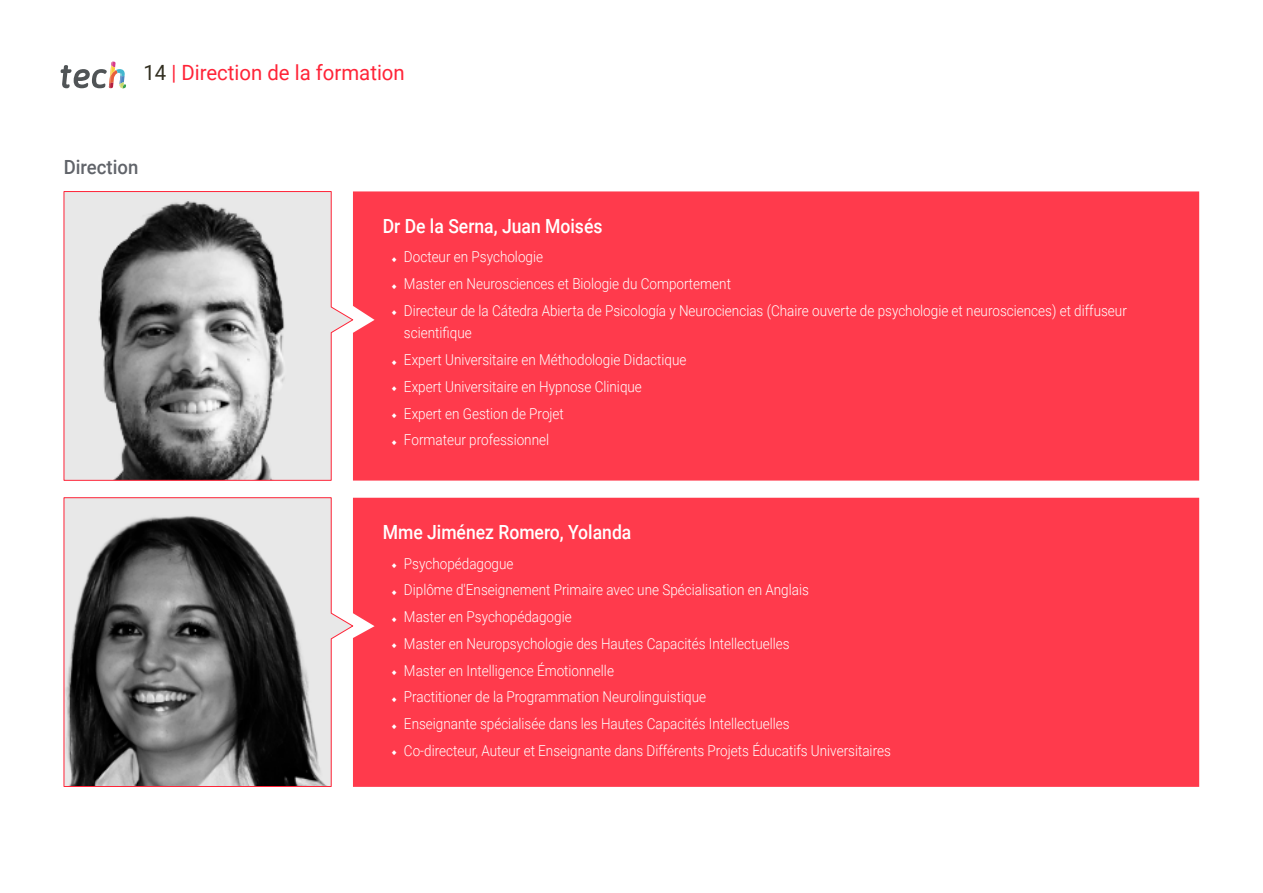
<style>
.page{position:relative;width:1263px;height:893px;background:#fff}
.page>*{position:absolute;margin:0;border:0;box-sizing:border-box;transform-origin:0 0}
.t1{font:21px "Roboto";color:#ff2438}
.t2{font:500 19.5px "Roboto";color:#fff;scale:.9 1}
.t3{font:500 19.5px "Roboto";color:#61646a;scale:.95 1}
.t4{font:300 15px/26.7px "Roboto";color:#fff;scale:.9 1}
.s1{color:#312e20}
</style>
<div class="page">
<svg style="left:61px;top:62px;width:65px;height:27px"></svg>
<div style="left:353px;top:191px;width:846px;height:290px;background:#ff3a4c"></div>
<div style="left:353px;top:498px;width:846px;height:289px;background:#ff3a4c"></div>
<svg style="left:64px;top:191px;width:289px;height:290px;background:#b1aeaf"></svg>
<svg style="left:64px;top:497px;width:289px;height:290px;background:#7e7c7c"></svg>
<svg style="left:392px;top:257px;width:5px;height:5px"></svg>
<svg style="left:392px;top:284px;width:5px;height:5px"></svg>
<svg style="left:392px;top:311px;width:5px;height:5px"></svg>
<svg style="left:392px;top:360px;width:5px;height:5px"></svg>
<svg style="left:392px;top:387px;width:5px;height:5px"></svg>
<svg style="left:392px;top:413px;width:5px;height:5px"></svg>
<svg style="left:392px;top:440px;width:5px;height:5px"></svg>
<svg style="left:392px;top:563px;width:5px;height:5px"></svg>
<svg style="left:392px;top:590px;width:5px;height:5px"></svg>
<svg style="left:392px;top:617px;width:5px;height:5px"></svg>
<svg style="left:392px;top:643px;width:5px;height:5px"></svg>
<svg style="left:392px;top:670px;width:5px;height:5px"></svg>
<svg style="left:392px;top:697px;width:5px;height:5px"></svg>
<svg style="left:392px;top:724px;width:5px;height:5px"></svg>
<svg style="left:392px;top:750px;width:5px;height:5px"></svg>
<h1 class="t1" style="left:144px;top:57px;width:263px"><span class="s1">14</span> | Direction de la formation</h1>
<h2 class="t3" style="left:64px;top:154px;width:80px">Direction</h2>
<h2 class="t2" style="left:383px;top:212px;width:246px">Dr De la Serna, Juan Moisés</h2>
<p class="t4" style="left:404px;top:243px;width:805px">Docteur en Psychologie<br>Master en Neurosciences et Biologie du Comportement<br>Directeur de la Cátedra Abierta de Psicología y Neurociencias (Chaire ouverte de psychologie et neurosciences) et diffuseur</p>
<p class="t4" style="left:404px;top:319px;width:315px">scientifique<br>Expert Universitaire en Méthodologie Didactique<br>Expert Universitaire en Hypnose Clinique<br>Expert en Gestion de Projet<br>Formateur professionnel</p>
<h2 class="t2" style="left:383px;top:518px;width:278px">Mme Jiménez Romero, Yolanda</h2>
<p class="t4" style="left:404px;top:549px;width:542px">Psychopédagogue<br>Diplôme d'Enseignement Primaire avec une Spécialisation en Anglais<br>Master en Psychopédagogie<br>Master en Neuropsychologie des Hautes Capacités Intellectuelles<br>Master en Intelligence Émotionnelle<br>Practitioner de la Programmation Neurolinguistique<br>Enseignante spécialisée dans les Hautes Capacités Intellectuelles<br>Co-directeur, Auteur et Enseignante dans Différents Projets Éducatifs Universitaires</p>
</div>
